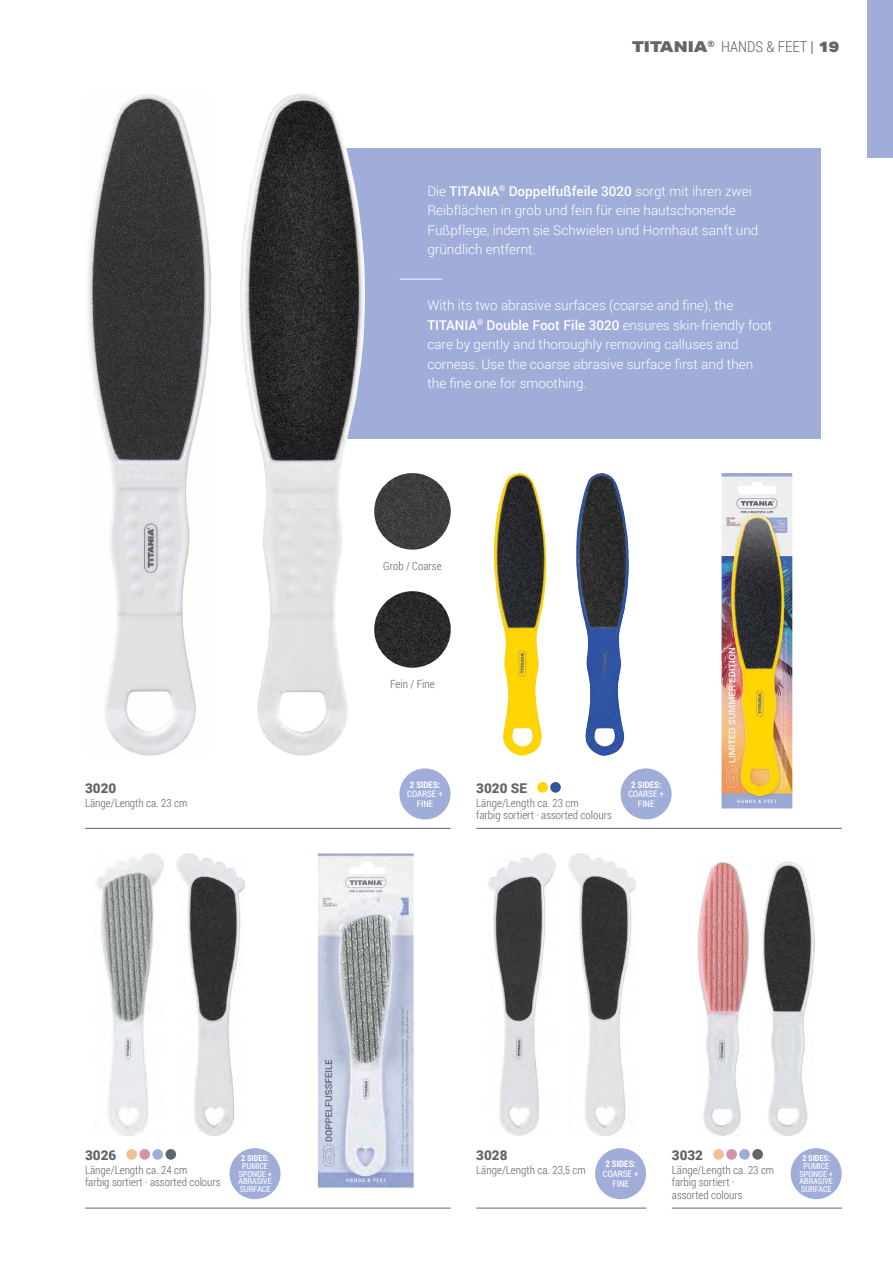
<style>
.page{position:relative;width:893px;height:1263px;background:#fff}
.page>*{position:absolute;margin:0;border:0;box-sizing:border-box;transform-origin:0 0}
.t1{font:300 15px "Roboto Condensed";color:#62666b}
.t2{font:300 13.5px/19.5px "Roboto";color:#fff}
.t3{font:900 13.5px "Roboto";color:#62666b}
.t4{font:300 11.25px/12.8px "Roboto Condensed";color:#62666b}
.t5{font:9px/9.8px "Roboto Condensed";color:#fff;text-align:center}
.t6{font:700 9px "Roboto Condensed";color:#fff}
.t7{font:8.25px/7.8px "Roboto Condensed";color:#fff;text-align:center}
.t8{font:700 8.25px "Roboto Condensed";color:#fff}
.s1{font-family:"Aktiv Grotesk Ex";font-weight:900}
.s2{font-weight:400}
.s3{font-weight:500}
</style>
<div class="page">
<div style="left:867px;top:0;width:26px;height:158px;background:#a0add9"></div>
<div style="left:323px;top:149px;width:498px;height:290px;background:#a0add9"></div>
<img style="left:88px;top:94px;width:123px;height:662px">
<img style="left:488px;top:854px;width:67px;height:281px">
<img style="left:568px;top:854px;width:68px;height:281px">
<img style="left:176px;top:853px;width:68px;height:282px">
<img style="left:96px;top:853px;width:67px;height:282px">
<img style="left:240px;top:94px;width:125px;height:662px">
<img style="left:576px;top:473px;width:53px;height:283px">
<img style="left:494px;top:473px;width:52px;height:283px">
<img style="left:721px;top:473px;width:71px;height:335px">
<img style="left:318px;top:853px;width:96px;height:334px">
<img style="left:762px;top:861px;width:52px;height:274px">
<img style="left:697px;top:861px;width:52px;height:274px">
<hr style="left:85px;top:828px;width:366px;height:1px;background:#62666b">
<hr style="left:476px;top:828px;width:366px;height:1px;background:#62666b">
<div style="left:537px;top:782px;width:11px;height:11px;background:#ffd500;border-radius:50%"></div>
<div style="left:550px;top:782px;width:11px;height:11px;background:#3154a1;border-radius:50%"></div>
<hr style="left:85px;top:1208px;width:366px;height:1px;background:#62666b">
<div style="left:126px;top:1149px;width:11px;height:11px;background:#f3be9a;border-radius:50%"></div>
<div style="left:139px;top:1149px;width:11px;height:11px;background:#d692a9;border-radius:50%"></div>
<div style="left:152px;top:1149px;width:11px;height:11px;background:#a0add9;border-radius:50%"></div>
<div style="left:165px;top:1149px;width:11px;height:11px;background:#62666b;border-radius:50%"></div>
<hr style="left:476px;top:1208px;width:170px;height:1px;background:#62666b">
<hr style="left:672px;top:1208px;width:170px;height:1px;background:#62666b">
<div style="left:713px;top:1149px;width:11px;height:11px;background:#f3be9a;border-radius:50%"></div>
<div style="left:726px;top:1149px;width:11px;height:11px;background:#d692a9;border-radius:50%"></div>
<div style="left:739px;top:1149px;width:11px;height:11px;background:#a0add9;border-radius:50%"></div>
<div style="left:752px;top:1149px;width:11px;height:11px;background:#62666b;border-radius:50%"></div>
<hr style="left:400px;top:279px;width:42px;height:1px;background:#dadef1">
<div style="left:595px;top:1148px;width:51px;height:51px;background:#a0add9;border-radius:50%"></div>
<div style="left:621px;top:768px;width:51px;height:51px;background:#a0add9;border-radius:50%"></div>
<div style="left:399px;top:768px;width:51px;height:51px;background:#a0add9;border-radius:50%"></div>
<div style="left:791px;top:1148px;width:51px;height:51px;background:#a0add9;border-radius:50%"></div>
<div style="left:229px;top:1148px;width:52px;height:51px;background:#a0add9;border-radius:50%"></div>
<img style="left:374px;top:473px;width:77px;height:77px;border-radius:38px">
<img style="left:374px;top:591px;width:77px;height:77px;border-radius:38px">
<p class="t3" style="left:85px;top:778px;width:33px">3020</p>
<p class="t4" style="left:85px;top:796px;width:104px">Länge/Length ca. 23 cm</p>
<p class="t1" style="left:632px;top:36px;width:209px"><span class="s1">TITANIA</span><sup>®</sup> HANDS &amp; FEET <span class="s2">|</span> <span class="s1">19</span></p>
<p class="t2" style="left:427px;top:181px;width:333px">Die <span class="s3">TITANIA</span><sup>®</sup> <span class="s3">Doppelfußfeile 3020</span> sorgt mit ihren zwei Reibflächen in grob und fein für eine hautschonende Fußpflege, indem sie Schwielen und Hornhaut sanft und gründlich entfernt.</p>
<p class="t2" style="left:427px;top:295px;width:346px">With its two abrasive surfaces (coarse and fine), the <span class="s3">TITANIA</span><sup>®</sup> <span class="s3">Double Foot File 3020</span> ensures skin-friendly foot care by gently and thoroughly removing calluses and corneas. Use the coarse abrasive surface first and then the fine one for smoothing.</p>
<p class="t4" style="left:383px;top:559px;width:60px">Grob / Coarse</p>
<p class="t4" style="left:390px;top:677px;width:46px">Fein / Fine</p>
<p class="t6" style="left:410px;top:778px;width:32px">2 SIDES:</p>
<p class="t5" style="left:407px;top:789px;width:37px">COARSE +<br>FINE</p>
<p class="t3" style="left:476px;top:778px;width:52px">3020 SE</p>
<p class="t4" style="left:476px;top:796px;width:137px">Länge/Length ca. 23 cm<br>farbig sortiert · assorted colours</p>
<p class="t6" style="left:631px;top:778px;width:32px">2 SIDES:</p>
<p class="t5" style="left:628px;top:789px;width:37px">COARSE +<br>FINE</p>
<p class="t3" style="left:85px;top:1145px;width:33px">3026</p>
<p class="t4" style="left:85px;top:1163px;width:137px">Länge/Length ca. 24 cm<br>farbig sortiert · assorted colours</p>
<p class="t8" style="left:241px;top:1152px;width:29px">2 SIDES:</p>
<p class="t7" style="left:238px;top:1162px;width:35px">PUMICE<br>SPONGE +<br>ABRASIVE<br>SURFACE</p>
<p class="t3" style="left:476px;top:1145px;width:33px">3028</p>
<p class="t4" style="left:476px;top:1163px;width:111px">Länge/Length ca. 23,5 cm</p>
<p class="t6" style="left:605px;top:1158px;width:32px">2 SIDES:</p>
<p class="t5" style="left:603px;top:1169px;width:37px">COARSE +<br>FINE</p>
<p class="t3" style="left:672px;top:1145px;width:33px">3032</p>
<p class="t4" style="left:672px;top:1163px;width:104px">Länge/Length ca. 23 cm farbig sortiert ·<br>assorted colours</p>
<p class="t8" style="left:802px;top:1152px;width:29px">2 SIDES:</p>
<p class="t7" style="left:800px;top:1162px;width:35px">PUMICE<br>SPONGE +<br>ABRASIVE<br>SURFACE</p>
</div>
